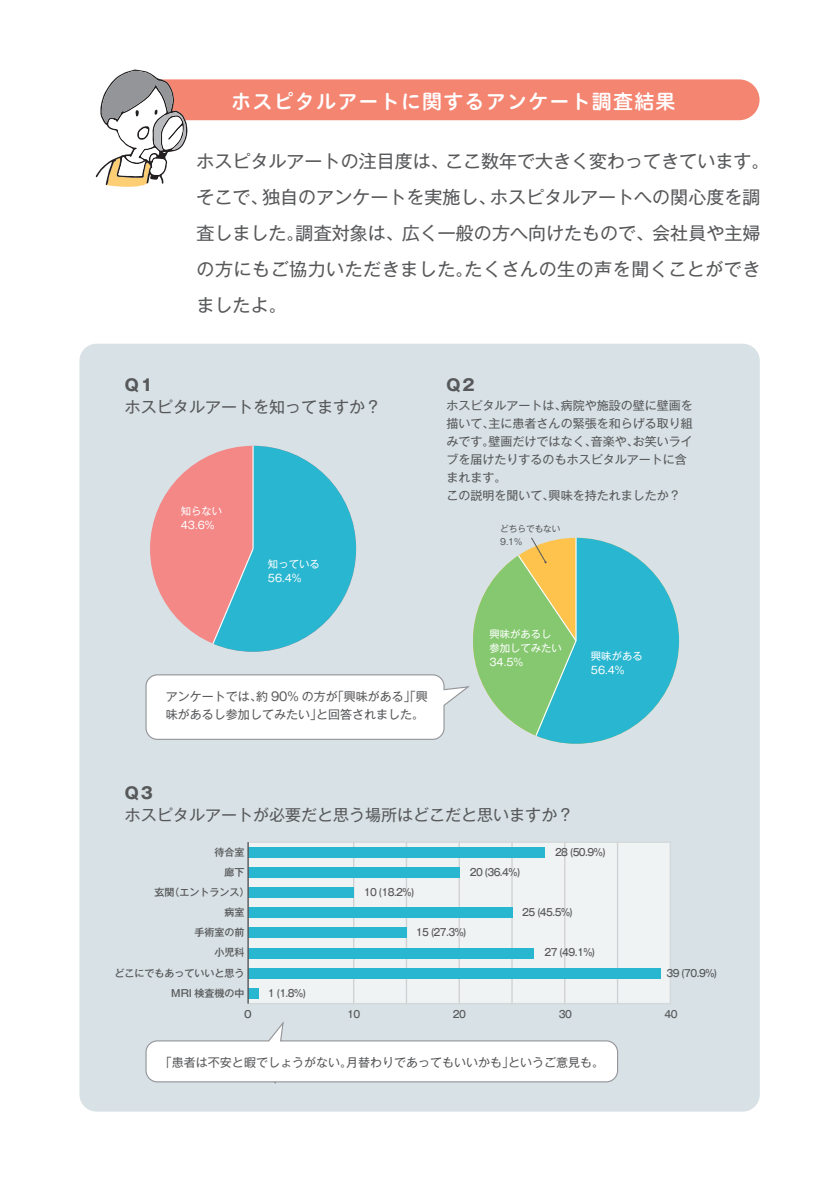
<style>
.page{position:relative;width:840px;height:1191px;background:#fff}
.page>*{position:absolute;margin:0;border:0;box-sizing:border-box;transform-origin:0 0}
.t1{font:20px "Hiragino UD Sans R Std W6";letter-spacing:.06em;color:#fff}
.t2{font:18px/36px "Gothic MB101 Pro";color:#57585a}
.t3{font:16px "Gothic MB101 Pro";color:#57585a}
.t4{font:700 16px "Gothic MB101 Pro";color:#57585a}
.t5{font:12px/18px "Gothic MB101 Pro";color:#57585a}
.t6{font:10.4px/13.8px "Gothic MB101 Pro";color:#fff}
.t7{font:500 10px "Gothic MB101 Pro";color:#57585a;scale:.9 1}
.t8{font:500 10px "Gothic MB101 Pro";color:#57585a}
.t9{font:8.6px/12px "Gothic MB101 Pro";color:#57585a}
</style>
<div class="page">
<div style="left:79px;top:344px;width:680px;height:767px;background:#d8e1e5;border-radius:17px"></div>
<div style="left:141px;top:79px;width:618px;height:41px;background:#f48571;border-radius:20px"></div>
<svg style="left:145px;top:1021px;width:473px;height:63px"></svg>
<svg style="left:145px;top:446px;width:533px;height:297px"></svg>
<hr style="left:575px;top:538px;width:1px;height:103px;background:#fff">
<svg style="left:96px;top:70px;width:92px;height:117px"></svg>
<div style="left:248px;top:841px;width:422px;height:163px;background:#eff3f4;border:1px solid #d1d2d4"></div>
<hr style="left:353px;top:842px;width:1px;height:161px;background:#d1d2d4">
<hr style="left:458px;top:842px;width:2px;height:161px;background:#d1d2d4">
<hr style="left:564px;top:842px;width:1px;height:161px;background:#d1d2d4">
<hr style="left:616px;top:842px;width:2px;height:161px;background:#d1d2d4">
<hr style="left:511px;top:842px;width:1px;height:161px;background:#d1d2d4">
<hr style="left:405px;top:842px;width:2px;height:161px;background:#d1d2d4">
<div style="left:248px;top:847px;width:296px;height:10px;background:#29b6d0"></div>
<div style="left:248px;top:867px;width:211px;height:10px;background:#29b6d0"></div>
<div style="left:248px;top:887px;width:105px;height:11px;background:#29b6d0"></div>
<div style="left:248px;top:907px;width:264px;height:11px;background:#29b6d0"></div>
<div style="left:248px;top:927px;width:158px;height:11px;background:#29b6d0"></div>
<div style="left:248px;top:947px;width:285px;height:11px;background:#29b6d0"></div>
<div style="left:248px;top:967px;width:412px;height:11px;background:#29b6d0"></div>
<div style="left:248px;top:988px;width:11px;height:10px;background:#29b6d0"></div>
<hr style="left:247px;top:842px;width:2px;height:161px;background:#57585a">
<h1 class="t1" style="left:231px;top:86px;width:445px">ホスピタルアートに関するアンケート調査結果</h1>
<h2 class="t2" style="left:196px;top:140px;width:574px">ホスピタルアートの注目度は、ここ数年で大きく変わってきています。そこで、独自のアンケートを実施し、ホスピタルアートへの関心度を調査しました。調査対象は、広く一般の方へ向けたもので、会社員や主婦の方にもご協力いただきました。たくさんの生の声を聞くことができましたよ。</h2>
<h3 class="t4" style="left:125px;top:372px;width:31px">Q１</h3>
<h3 class="t3" style="left:125px;top:394px;width:258px">ホスピタルアートを知ってますか？</h3>
<p class="t6" style="left:181px;top:503px;width:43px">知らない<br>43.6%</p>
<p class="t6" style="left:268px;top:556px;width:53px">知っている<br>56.4%</p>
<p class="t5" style="left:166px;top:685px;width:263px">アンケートでは、約 90% の方が「興味がある」「興味があるし参加してみたい」と回答されました。</p>
<h3 class="t4" style="left:446px;top:372px;width:31px">Q２</h3>
<p class="t5" style="left:446px;top:395px;width:247px">ホスピタルアートは、病院や施設の壁に壁画を描いて、主に患者さんの緊張を和らげる取り組みです。壁画だけではなく、音楽や、お笑いライブを届けたりするのもホスピタルアートに含まれます。<br>この説明を聞いて、興味を持たれましたか？</p>
<p class="t9" style="left:500px;top:522px;width:62px">どちらでもない<br>9.1%</p>
<p class="t6" style="left:489px;top:625px;width:74px">興味があるし参加してみたい<br>34.5%</p>
<p class="t6" style="left:590px;top:648px;width:53px">興味がある<br>56.4%</p>
<h3 class="t4" style="left:125px;top:779px;width:31px">Q３</h3>
<h3 class="t3" style="left:125px;top:801px;width:450px">ホスピタルアートが必要だと思う場所はどこだと思いますか？</h3>
<p class="t8" style="left:214px;top:843px;width:31px">待合室</p>
<p class="t8" style="left:224px;top:863px;width:21px">廊下</p>
<p class="t8" style="left:154px;top:884px;width:96px">玄関（エントランス）</p>
<p class="t8" style="left:224px;top:904px;width:21px">病室</p>
<p class="t8" style="left:194px;top:924px;width:51px">手術室の前</p>
<p class="t8" style="left:214px;top:944px;width:31px">小児科</p>
<p class="t8" style="left:114px;top:964px;width:131px">どこにでもあっていいと思う</p>
<p class="t8" style="left:171px;top:984px;width:75px">MRI 検査機の中</p>
<p class="t7" style="left:268px;top:984px;width:44px">1 (1.8%)</p>
<p class="t7" style="left:363px;top:884px;width:58px">10 (18.2%)</p>
<p class="t7" style="left:469px;top:863px;width:58px">20 (36.4%)</p>
<p class="t7" style="left:554px;top:843px;width:58px">28 (50.9%)</p>
<p class="t7" style="left:522px;top:904px;width:58px">25 (45.5%)</p>
<p class="t7" style="left:416px;top:924px;width:58px">15 (27.3%)</p>
<p class="t7" style="left:544px;top:944px;width:58px">27 (49.1%)</p>
<p class="t7" style="left:666px;top:964px;width:58px">39 (70.9%)</p>
<p class="t8" style="left:244px;top:1005px;width:9px">0</p>
<p class="t7" style="left:347px;top:1005px;width:16px">10</p>
<p class="t7" style="left:453px;top:1005px;width:16px">20</p>
<p class="t7" style="left:558px;top:1005px;width:16px">30</p>
<p class="t7" style="left:664px;top:1005px;width:16px">40</p>
<p class="t5" style="left:160px;top:1051px;width:445px">「患者は不安と暇でしょうがない。月替わりであってもいいかも」というご意見も。</p>
</div>
